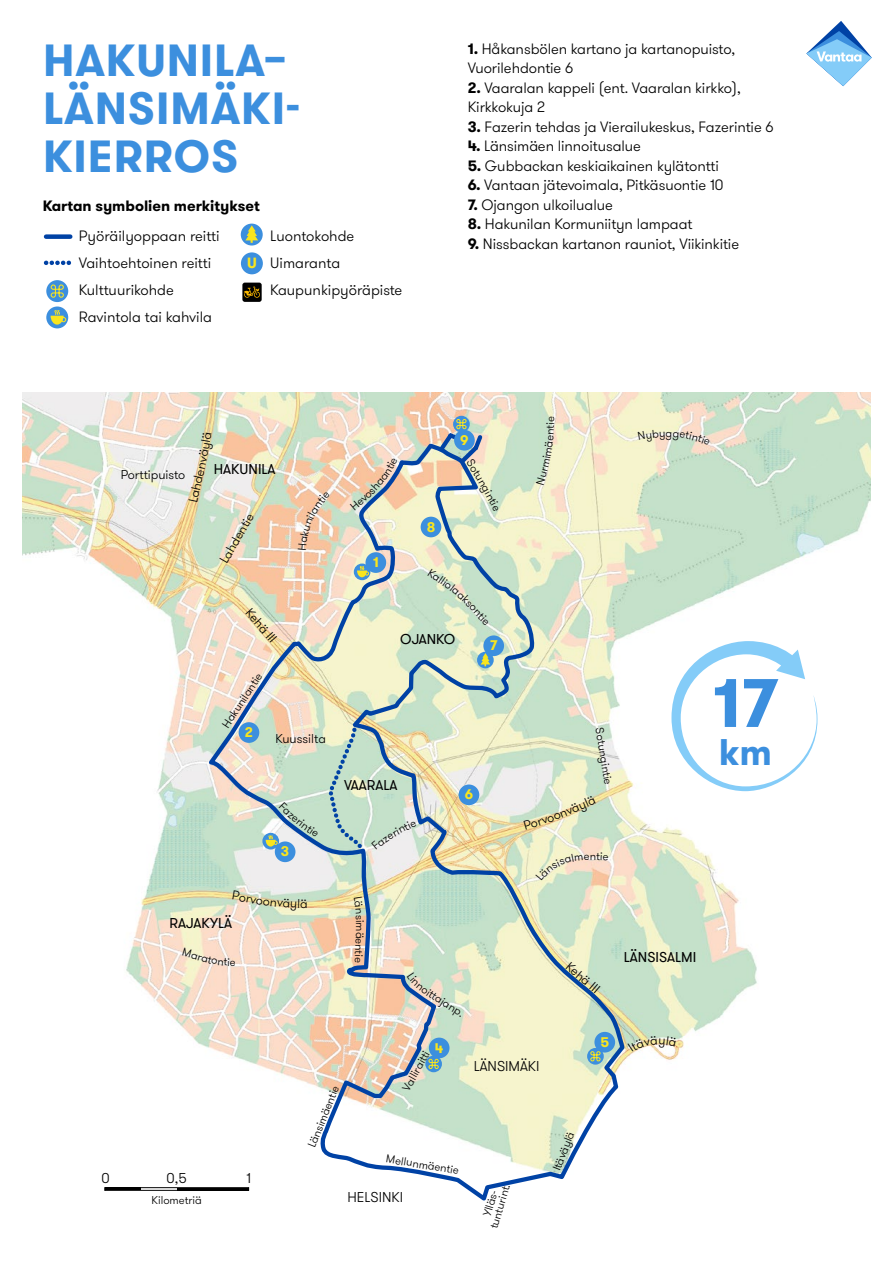
<style>
.page{position:relative;width:893px;height:1263px;background:#fff}
.page>*{position:absolute;margin:0;border:0;box-sizing:border-box;transform-origin:0 0}
.t1{font:700 68.4px "GT Walsheim";color:#3c8fde}
.t2{font:700 45px/48px "GT Walsheim";letter-spacing:.02em;color:#3c8fde}
.t3{font:700 37.05px "GT Walsheim";color:#3c8fde}
.t4{font:300 15px/27px "GT Walsheim";letter-spacing:-.005em;color:#000}
.t5{font:700 15px "GT Walsheim";color:#000}
.t6{font:700 14.85px "GT Walsheim";color:#f9e51e}
.t7{font:14.25px "GT Walsheim";color:#000}
.t8{font:300 14.25px "GT Walsheim";color:#000}
.t9{font:700 13.95px "GT Walsheim";color:#f9e51e}
.t10{font:300 12.9px "GT Walsheim";color:#000}
.t11{font:300 12.75px "GT Walsheim";color:#000}
.t12{font:300 11.4px/10.1px "GT Walsheim";color:#000;text-align:center}
.s1{font-weight:700}
</style>
<div class="page">
<img style="left:22px;top:393px;width:849px;height:667px">
<svg style="left:671px;top:641px;width:146px;height:150px"></svg>
<svg style="left:203px;top:442px;width:425px;height:759px"></svg>
<div style="left:365px;top:552px;width:21px;height:21px;background:#3c8fde;border-radius:50%"></div>
<div style="left:421px;top:517px;width:20px;height:20px;background:#3c8fde;border-radius:50%"></div>
<div style="left:483px;top:635px;width:21px;height:21px;background:#3c8fde;border-radius:50%"></div>
<div style="left:459px;top:784px;width:20px;height:21px;background:#3c8fde;border-radius:50%"></div>
<div style="left:429px;top:1037px;width:20px;height:21px;background:#3c8fde;border-radius:50%"></div>
<div style="left:275px;top:841px;width:20px;height:21px;background:#3c8fde;border-radius:50%"></div>
<div style="left:239px;top:722px;width:20px;height:21px;background:#3c8fde;border-radius:50%"></div>
<div style="left:594px;top:1032px;width:21px;height:20px;background:#3c8fde;border-radius:50%"></div>
<div style="left:105px;top:1187px;width:144px;height:3px;border:1px solid #000"></div>
<hr style="left:177px;top:1188px;width:72px;height:2px;background:#000">
<hr style="left:105px;top:1187px;width:36px;height:3px;background:#000">
<svg style="left:262px;top:833px;width:17px;height:16px"></svg>
<div style="left:425px;top:1055px;width:17px;height:17px;background:#3c8fde;border-radius:50%"></div>
<svg style="left:428px;top:1058px;width:11px;height:11px"></svg>
<svg style="left:587px;top:1048px;width:17px;height:17px"></svg>
<svg style="left:590px;top:1051px;width:11px;height:11px"></svg>
<div style="left:453px;top:416px;width:17px;height:16px;background:#3c8fde;border-radius:50%"></div>
<svg style="left:354px;top:563px;width:16px;height:17px"></svg>
<svg style="left:357px;top:566px;width:12px;height:11px"></svg>
<svg style="left:477px;top:652px;width:17px;height:16px"></svg>
<svg style="left:480px;top:653px;width:10px;height:13px"></svg>
<div style="left:46px;top:280px;width:22px;height:22px;background:#3c8fde;border-radius:50%"></div>
<svg style="left:50px;top:284px;width:14px;height:14px"></svg>
<svg style="left:46px;top:306px;width:22px;height:22px"></svg>
<svg style="left:51px;top:309px;width:15px;height:16px"></svg>
<div style="left:241px;top:252px;width:22px;height:22px;background:#3c8fde;border-radius:50%"></div>
<div style="left:46px;top:234px;width:24px;height:5px;background:#0042a5"></div>
<svg style="left:46px;top:261px;width:24px;height:4px"></svg>
<div style="left:242px;top:283px;width:20px;height:19px;background:#000;border-radius:2px"></div>
<svg style="left:244px;top:286px;width:16px;height:12px"></svg>
<svg style="left:241px;top:224px;width:22px;height:22px"></svg>
<svg style="left:245px;top:225px;width:13px;height:18px"></svg>
<svg style="left:806px;top:21px;width:66px;height:65px"></svg>
<svg style="left:232px;top:891px;width:67px;height:20px"></svg>
<svg style="left:188px;top:432px;width:25px;height:70px;background:#dedebf"></svg>
<svg style="left:266px;top:802px;width:52px;height:44px;background:#b2cccc"></svg>
<svg style="left:354px;top:896px;width:10px;height:26px"></svg>
<svg style="left:355px;top:932px;width:9px;height:30px"></svg>
<svg style="left:407px;top:973px;width:31px;height:27px"></svg>
<svg style="left:452px;top:1008px;width:9px;height:10px"></svg>
<svg style="left:628px;top:1036px;width:49px;height:16px"></svg>
<svg style="left:326px;top:725px;width:91px;height:127px;background:#c1d6c7"></svg>
<svg style="left:436px;top:419px;width:63px;height:93px;background:#c2c9c0"></svg>
<svg style="left:350px;top:458px;width:48px;height:52px;background:#d7c6b5"></svg>
<svg style="left:595px;top:727px;width:10px;height:14px"></svg>
<svg style="left:603px;top:772px;width:8px;height:12px"></svg>
<svg style="left:183px;top:948px;width:52px;height:18px"></svg>
<svg style="left:298px;top:491px;width:32px;height:59px;background:#f2d0b5"></svg>
<svg style="left:428px;top:568px;width:61px;height:57px;background:#cee2cb"></svg>
<svg style="left:638px;top:429px;width:72px;height:17px"></svg>
<svg style="left:524px;top:795px;width:72px;height:35px;background:#e0e4c1"></svg>
<svg style="left:536px;top:854px;width:53px;height:27px"></svg>
<svg style="left:596px;top:853px;width:12px;height:8px"></svg>
<svg style="left:536px;top:417px;width:18px;height:68px"></svg>
<h2 class="t2" style="left:43px;top:37px;width:258px">HAKUNILA–<br>LÄNSIMÄKI-<br>KIERROS</h2>
<p class="t4" style="left:468px;top:39px;width:269px;line-height:19.5px"><span class="s1">1.</span> Håkansbölen kartano ja kartanopuisto,<br>Vuorilehdontie 6</p>
<p class="t4" style="left:468px;top:78px;width:274px;line-height:19.5px"><span class="s1">2.</span> Vaaralan kappeli (ent. Vaaralan kirkko),<br>Kirkkokuja 2</p>
<p class="t4" style="left:468px;top:113px;width:307px"><span class="s1">3.</span> Fazerin tehdas ja Vierailukeskus, Fazerintie 6</p>
<p class="t4" style="left:468px;top:133px;width:175px"><span class="s1">4.</span> Länsimäen linnoitusalue</p>
<p class="t4" style="left:468px;top:152px;width:253px"><span class="s1">5.</span> Gubbackan keskiaikainen kylätontti</p>
<p class="t4" style="left:468px;top:172px;width:257px"><span class="s1">6.</span> Vantaan jätevoimala, Pitkäsuontie 10</p>
<p class="t4" style="left:468px;top:191px;width:147px"><span class="s1">7.</span> Ojangon ulkoilualue</p>
<p class="t4" style="left:468px;top:211px;width:226px"><span class="s1">8.</span> Hakunilan Kormuniityn lampaat</p>
<p class="t4" style="left:468px;top:230px;width:273px"><span class="s1">9.</span> Nissbackan kartanon rauniot, Viikinkitie</p>
<p class="t5" style="left:43px;top:196px;width:219px">Kartan symbolien merkitykset</p>
<p class="t4" style="left:270px;top:223px;width:134px">Luontokohde<br>Uimaranta<br>Kaupunkipyöräpiste</p>
<p class="t4" style="left:79px;top:223px;width:142px">Pyöräilyoppaan reitti<br>Vaihtoehtoinen reitti<br>Kulttuurikohde<br>Ravintola tai kahvila</p>
<p class="t6" style="left:247px;top:253px;width:11px">U</p>
<p class="t10" style="left:121px;top:467px;width:66px">Porttipuisto</p>
<p class="t7" style="left:214px;top:460px;width:63px">HAKUNILA</p>
<p class="t11" style="left:216px;top:558px;width:57px;rotate:-60deg">Lahdentie</p>
<p class="t10" style="left:254px;top:605px;width:42px;rotate:49deg">Kehä III</p>
<p class="t12" style="left:221px;top:724px;width:65px;rotate:-57deg">Hakunilantie</p>
<p class="t9" style="left:245px;top:723px;width:10px">2</p>
<p class="t10" style="left:275px;top:730px;width:52px">Kuussilta</p>
<p class="t9" style="left:460px;top:431px;width:10px">9</p>
<p class="t9" style="left:373px;top:553px;width:7px">1</p>
<p class="t9" style="left:427px;top:518px;width:10px">8</p>
<p class="t7" style="left:400px;top:630px;width:57px">OJANKO</p>
<p class="t9" style="left:490px;top:636px;width:9px">7</p>
<p class="t7" style="left:344px;top:776px;width:55px">VAARALA</p>
<p class="t9" style="left:465px;top:785px;width:10px">6</p>
<p class="t12" style="left:606px;top:740px;width:34px;rotate:81deg">tungin</p>
<p class="t7" style="left:170px;top:914px;width:64px">RAJAKYLÄ</p>
<p class="t8" style="left:102px;top:1169px;width:10px">0</p>
<p class="t8" style="left:167px;top:1169px;width:22px">0,5</p>
<p class="t8" style="left:246px;top:1169px;width:6px">1</p>
<p class="t12" style="left:152px;top:1195px;width:52px">Kilometriä</p>
<p class="t9" style="left:281px;top:842px;width:10px">3</p>
<p class="t11" style="left:300px;top:895px;width:9px">ä</p>
<p class="t12" style="left:365px;top:922px;width:11px;rotate:90deg">m</p>
<p class="t12" style="left:439px;top:993px;width:24px;rotate:32deg">ajan</p>
<p class="t12" style="left:307px;top:1145px;width:67px;rotate:-68deg">Länsimäentie</p>
<p class="t9" style="left:435px;top:1038px;width:10px">4</p>
<p class="t12" style="left:401px;top:1087px;width:45px;rotate:-61deg">Valliraitti</p>
<p class="t12" style="left:387px;top:1153px;width:75px;rotate:10deg">Mellunmäentie</p>
<p class="t8" style="left:347px;top:1188px;width:57px">HELSINKI</p>
<p class="t12" style="left:590px;top:851px;width:8px">n</p>
<p class="t8" style="left:474px;top:1057px;width:67px">LÄNSIMÄKI</p>
<p class="t10" style="left:573px;top:958px;width:42px;rotate:40deg">Kehä III</p>
<p class="t9" style="left:600px;top:1033px;width:10px">5</p>
<p class="t12" style="left:479px;top:1224px;width:48px;rotate:-74deg">Ylläs&shy;tunturint.</p>
<p class="t12" style="left:552px;top:1168px;width:42px;rotate:-69deg">Itäväylä</p>
<p class="t7" style="left:624px;top:948px;width:74px">LÄNSISALMI</p>
<h1 class="t1" style="left:713px;top:658px;width:66px">17</h1>
<h3 class="t3" style="left:719px;top:728px;width:55px">km</h3>
</div>
